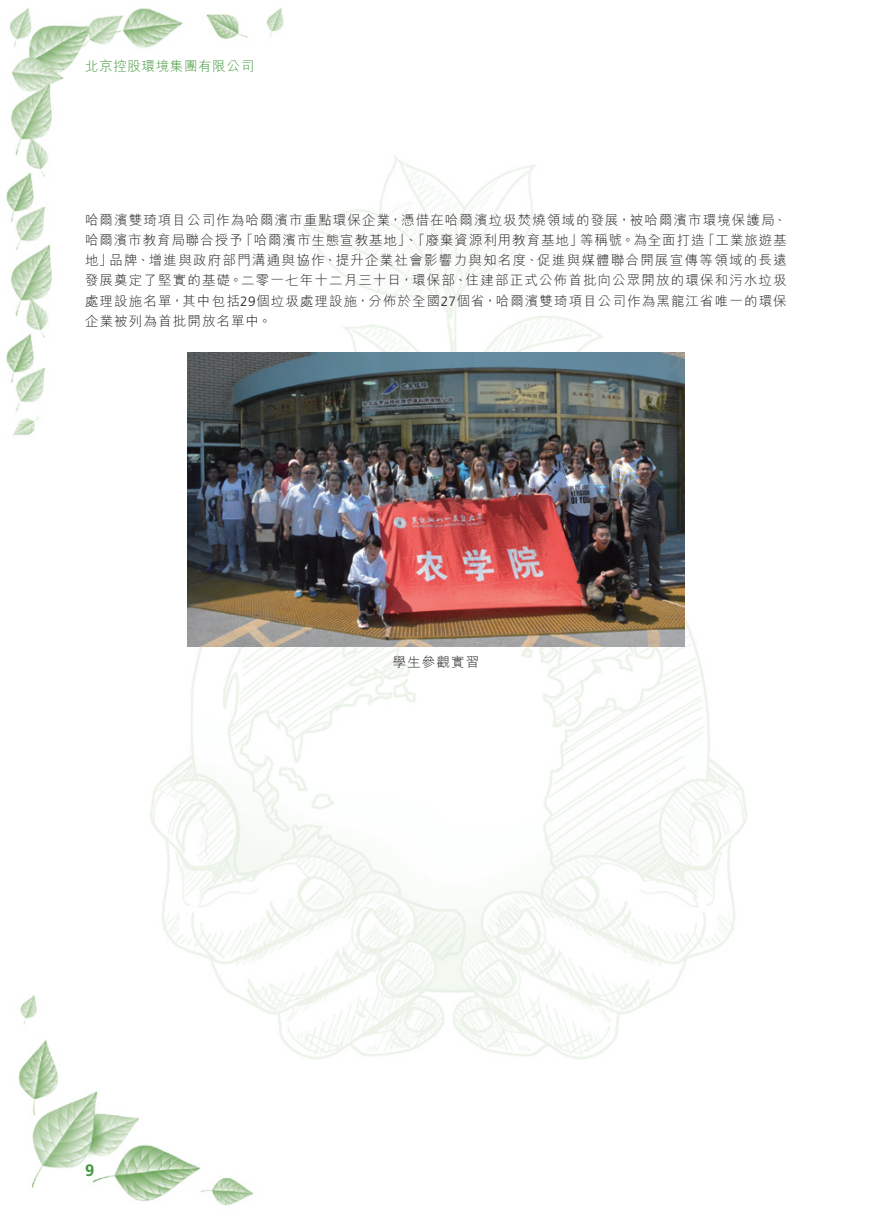
<style>
.page{position:relative;width:893px;height:1212px;background:#fff}
.page>*{position:absolute;margin:0;border:0;box-sizing:border-box;transform-origin:0 0}
.t1{font:700 16.5px "Frutiger LT Std";color:#3f9537}
.Body_Text{font:300 13.5px/20.2px "M Hei HK";letter-spacing:.08em;color:#231f20}
.t2{font:300 13.5px "M Hei HK";letter-spacing:.05em;color:#3f9537}
.s1{font-family:"Frutiger LT Std"}
</style>
<div class="page">
<img style="left:6px;top:8px;width:741px;height:1198px">
<img style="left:187px;top:353px;width:497px;height:294px">
<p class="t2" style="left:85px;top:59px;width:171px">北京控股環境集團有限公司</p>
<p class="Body_Text" style="left:85px;top:209px;width:703px;text-align:right">哈爾濱雙琦項目公司作為哈爾濱市重點環保企業，憑借在哈爾濱垃圾焚燒領域的發展，被哈爾濱市環境保護局、「工業旅遊基</p>
<p class="Body_Text" style="left:110px;top:230px;width:679px;text-indent:-25px">哈爾濱市教育局聯合授予<br>品牌、增進與政府部門溝通與協作、提升企業社會影響力與知名度、促進與媒體聯合開展宣傳等領域的長遠</p>
<p class="Body_Text" style="left:240px;top:230px;width:345px">「哈爾濱市生態宣教基地」、「廢棄資源利用教育基地」</p>
<p class="Body_Text" style="left:580px;top:230px;width:126px">等稱號。為全面打造</p>
<p class="Body_Text" style="left:85px;top:250px;width:703px">地」<br>發展奠定了堅實的基礎。二零一七年十二月三十日，環保部、住建部正式公佈首批向公眾開放的環保和污水垃圾處理設施名單，其中包括<span class="s1">29</span>個垃圾處理設施，分佈於全國<span class="s1">27</span>個省，哈爾濱雙琦項目公司作為黑龍江省唯一的環保企業被列為首批開放名單中。</p>
<p class="t1" style="left:85px;top:1160px;width:11px">9</p>
<p class="Body_Text" style="left:393px;top:652px;width:88px">學生參觀實習</p>
</div>
